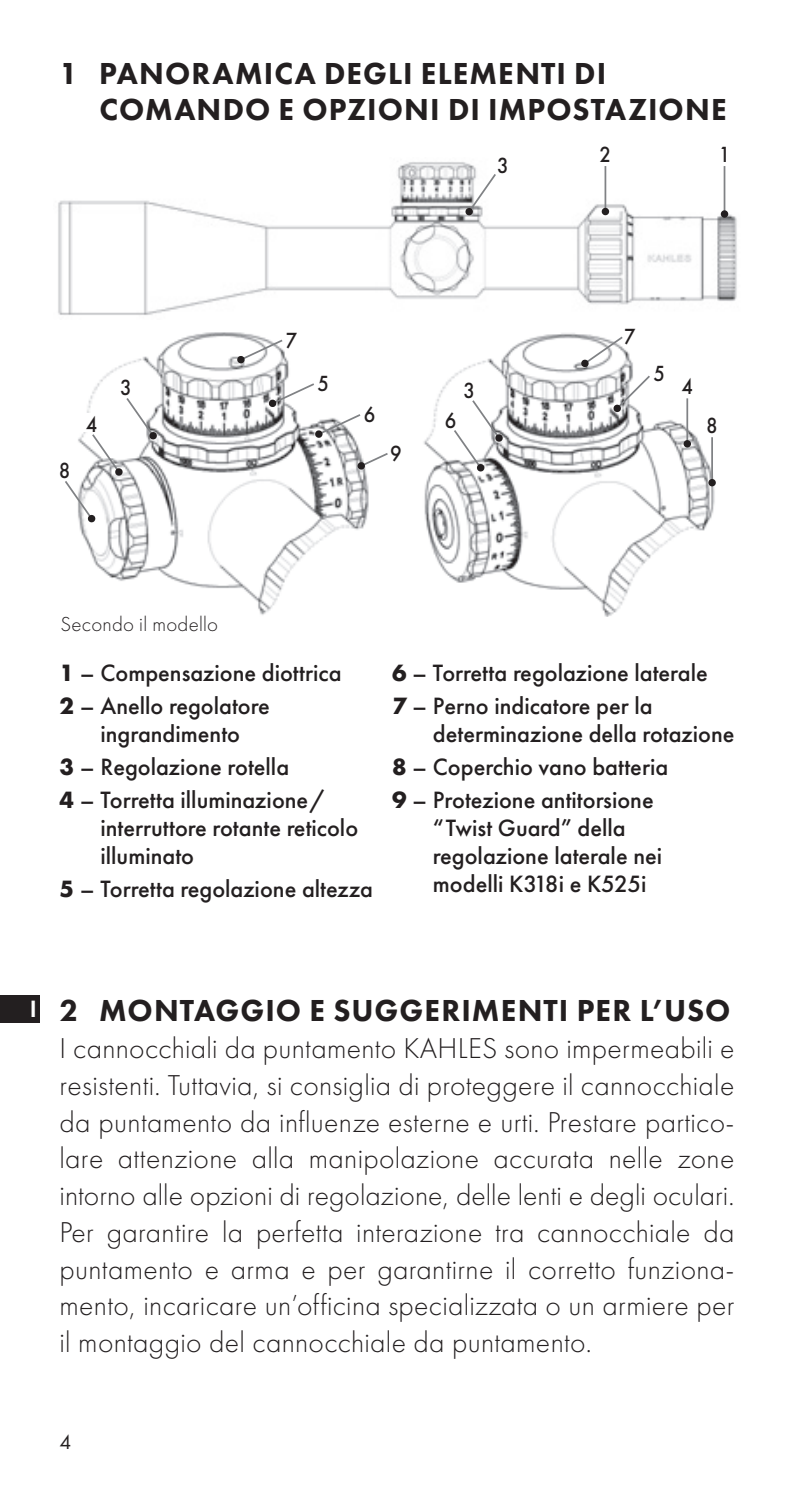
<style>
.page{position:relative;width:794px;height:1489px;background:#fff}
.page>*{position:absolute;margin:0;border:0;box-sizing:border-box;transform-origin:0 0}
.t1{font:800 31.5px/36.8px "Futura PT";letter-spacing:.035em;color:#231f20}
.t2{font:300 29.75px/36.8px "Futura PT";letter-spacing:.01em;color:#231f20;text-align:justify}
.t3{font:500 24.5px/32.9px "Futura PT";color:#231f20}
.t4{font:800 24.5px "Futura PT";color:#fff;scale:.85 1}
.t5{font:500 22.75px "Futura PT";color:#231f20;scale:.9 1}
.t6{font:300 21px "Futura PT";letter-spacing:.01em;color:#231f20}
.t7{font:21px "Futura PT";color:#231f20}
.s1{font-weight:700}
</style>
<div class="page">
<img style="left:79px;top:332px;width:290px;height:283px">
<img style="left:423px;top:333px;width:293px;height:284px">
<div style="left:653px;top:363px;width:20px;height:18px;background:#fff"></div>
<svg style="left:613px;top:374px;width:39px;height:38px"></svg>
<img style="left:58px;top:162px;width:679px;height:153px">
<div style="left:497px;top:155px;width:20px;height:19px;background:#fff"></div>
<svg style="left:465px;top:172px;width:33px;height:44px"></svg>
<div style="left:595px;top:144px;width:20px;height:19px;background:#fff"></div>
<hr style="left:604px;top:166px;width:2px;height:46px;background:#808285">
<div style="left:601px;top:208px;width:8px;height:7px;background:#231f20;border-radius:50%"></div>
<div style="left:714px;top:144px;width:20px;height:19px;background:#fff"></div>
<hr style="left:723px;top:166px;width:2px;height:48px;background:#808285">
<div style="left:721px;top:210px;width:7px;height:8px;background:#231f20;border-radius:50%"></div>
<div style="left:677px;top:376px;width:20px;height:19px;background:#fff"></div>
<hr style="left:686px;top:398px;width:2px;height:46px;background:#808285">
<div style="left:683px;top:440px;width:8px;height:7px;background:#231f20;border-radius:50%"></div>
<div style="left:286px;top:329px;width:20px;height:19px;background:#fff"></div>
<svg style="left:238px;top:338px;width:46px;height:24px"></svg>
<svg style="left:237px;top:355px;width:8px;height:9px"></svg>
<div style="left:624px;top:326px;width:20px;height:19px;background:#fff"></div>
<svg style="left:580px;top:335px;width:44px;height:32px"></svg>
<div style="left:317px;top:373px;width:20px;height:19px;background:#fff"></div>
<svg style="left:270px;top:382px;width:46px;height:24px"></svg>
<svg style="left:268px;top:399px;width:9px;height:8px"></svg>
<div style="left:702px;top:415px;width:20px;height:19px;background:#fff"></div>
<hr style="left:711px;top:437px;width:2px;height:46px;background:#808285">
<div style="left:708px;top:479px;width:8px;height:7px;background:#231f20;border-radius:50%"></div>
<div style="left:364px;top:404px;width:20px;height:19px;background:#fff"></div>
<svg style="left:316px;top:412px;width:46px;height:24px"></svg>
<svg style="left:314px;top:430px;width:9px;height:8px"></svg>
<svg style="left:359px;top:451px;width:29px;height:17px"></svg>
<svg style="left:357px;top:461px;width:8px;height:9px"></svg>
<div style="left:116px;top:377px;width:20px;height:19px;background:#fff"></div>
<svg style="left:65px;top:396px;width:92px;height:127px"></svg>
<div style="left:459px;top:380px;width:20px;height:19px;background:#fff"></div>
<div style="left:441px;top:409px;width:19px;height:19px;background:#fff"></div>
<svg style="left:452px;top:398px;width:51px;height:74px"></svg>
<div style="left:0;top:995px;width:40px;height:27px;background:#231f20"></div>
<p class="t1" style="left:99px;top:54px;width:629px;text-indent:-40px">1 PANORAMICA DEGLI ELEMENTI DI<br>COMANDO E OPZIONI DI IMPOSTAZIONE</p>
<p class="t5" style="left:497px;top:152px;width:14px">3</p>
<p class="t5" style="left:599px;top:141px;width:14px">2</p>
<p class="t5" style="left:718px;top:141px;width:14px">1</p>
<p class="t5" style="left:59px;top:457px;width:14px">8</p>
<p class="t5" style="left:86px;top:410px;width:14px">4</p>
<p class="t5" style="left:120px;top:374px;width:14px">3</p>
<p class="t5" style="left:286px;top:326px;width:14px">7</p>
<p class="t5" style="left:624px;top:323px;width:14px">7</p>
<p class="t5" style="left:317px;top:370px;width:14px">5</p>
<p class="t5" style="left:463px;top:377px;width:14px">3</p>
<p class="t5" style="left:364px;top:401px;width:14px">6</p>
<p class="t5" style="left:390px;top:440px;width:14px">9</p>
<p class="t5" style="left:445px;top:406px;width:14px">6</p>
<p class="t5" style="left:653px;top:359px;width:14px">5</p>
<p class="t5" style="left:681px;top:373px;width:14px">4</p>
<p class="t5" style="left:706px;top:412px;width:14px">8</p>
<p class="t6" style="left:61px;top:612px;width:159px">Secondo il modello</p>
<p class="t3" style="left:60px;top:656px;width:284px"><span class="s1">1</span> – Compensazione diottrica<br><span class="s1">2</span> – Anello regolatore</p>
<p class="t3" style="left:60px;top:717px;width:268px;text-indent:41px">ingrandimento<br><span class="s1">3</span> – Regolazione rotella<br><span class="s1">4</span> – Torretta illuminazione/</p>
<p class="t3" style="left:100px;top:814px;width:259px;line-height:28px">interruttore rotante reticolo illuminato</p>
<p class="t3" style="left:60px;top:872px;width:315px"><span class="s1">5</span> – Torretta regolazione altezza</p>
<p class="t3" style="left:392px;top:656px;width:317px"><span class="s1">6</span> – Torretta regolazione laterale<br><span class="s1">7</span> – Perno indicatore per la</p>
<p class="t3" style="left:392px;top:717px;width:344px;text-indent:41px">determinazione della rotazione<br><span class="s1">8</span> – Coperchio vano batteria<br><span class="s1">9</span> – Protezione antitorsione</p>
<p class="t3" style="left:433px;top:814px;width:231px;line-height:28px">“Twist Guard” della regolazione laterale nei modelli K318i e K525i</p>
<p class="t4" style="left:30px;top:993px;width:9px">I</p>
<p class="t1" style="left:60px;top:991px;width:672px">2 MONTAGGIO E SUGGERIMENTI PER L’USO</p>
<p class="t2" style="left:60px;top:1029px;width:676px">I cannocchiali da puntamento KAHLES sono impermeabili e resistenti. Tuttavia, si consiglia di proteggere il cannocchiale da puntamento da influenze esterne e urti. Prestare partico&shy;lare attenzione alla manipolazione accurata nelle zone intorno alle opzioni di regolazione, delle lenti e degli oculari.<br>Per garantire la perfetta interazione tra cannocchiale da puntamento e arma e per garantirne il corretto funziona&shy;mento, incaricare un’officina specializzata o un armiere per il montaggio del cannocchiale da puntamento.</p>
<p class="t7" style="left:60px;top:1429px;width:13px">4</p>
</div>
